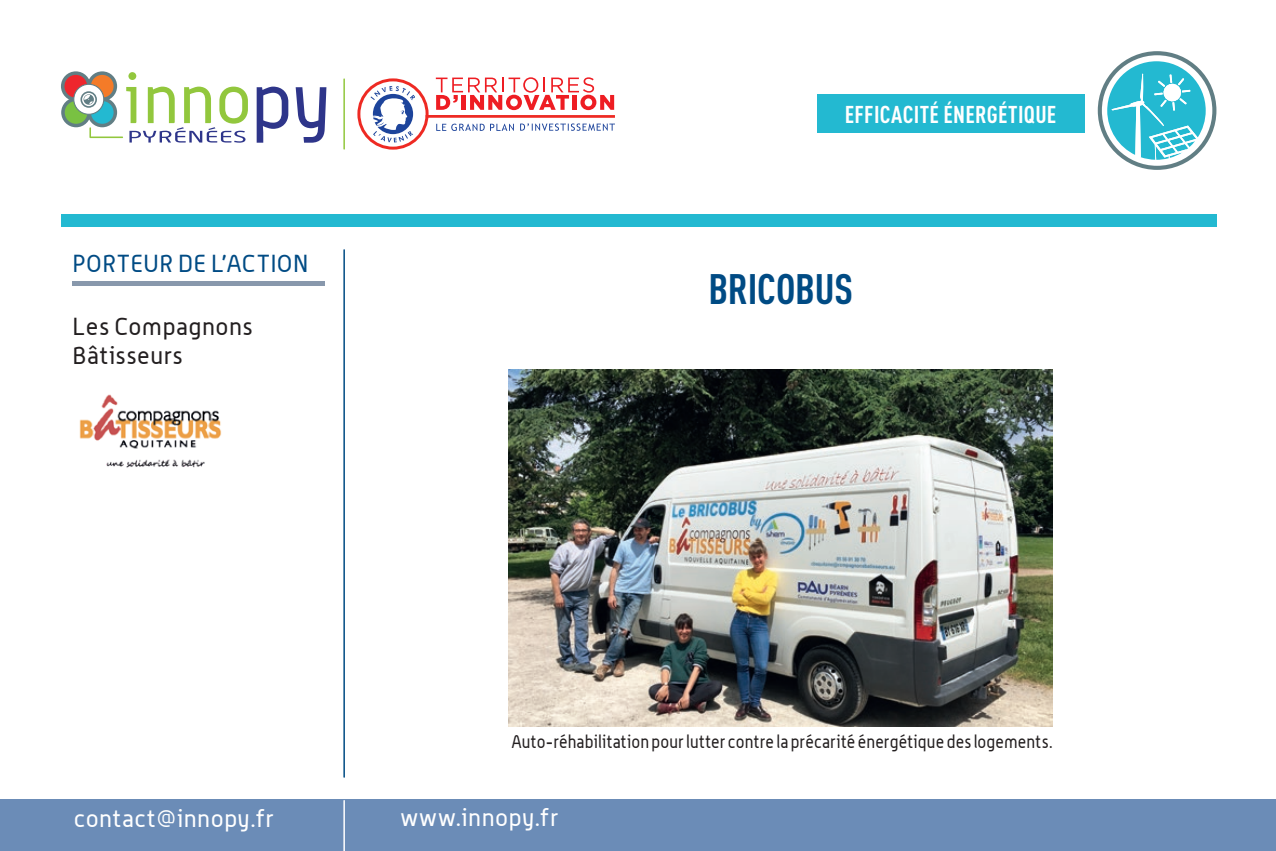
<style>
.page{position:relative;width:1276px;height:851px;background:#fff}
.page>*{position:absolute;margin:0;border:0;box-sizing:border-box;transform-origin:0 0}
.t1{font:700 condensed 42px "DIN Pro";letter-spacing:-.005em;color:#004b84}
.t2{font:24px "Alwyn";letter-spacing:.025em;color:#fff}
.t3{font:24px/28.8px "Alwyn";letter-spacing:.02em;color:#231f20}
.t4{font:700 condensed 24px "DIN Pro";letter-spacing:.015em;color:#fff}
.t5{font:24px "Alwyn";letter-spacing:.025em;color:#004b84}
.t6{font:18px "Alwyn";letter-spacing:.01em;color:#231f20;scale:.9 1}
</style>
<div class="page">
<div style="left:61px;top:214px;width:1155px;height:12px;background:#23b9d1"></div>
<div style="left:0;top:799px;width:1276px;height:51px;background:#6b8cb7"></div>
<hr style="left:73px;top:281px;width:252px;height:4px;background:#8898ac">
<svg style="left:1097px;top:51px;width:119px;height:119px"></svg>
<div style="left:816px;top:95px;width:268px;height:38px;background:#23b9d1"></div>
<svg style="left:257px;top:87px;width:31px;height:56px"></svg>
<svg style="left:296px;top:87px;width:30px;height:56px"></svg>
<svg style="left:126px;top:72px;width:122px;height:71px"></svg>
<svg style="left:89px;top:127px;width:34px;height:11px"></svg>
<svg style="left:61px;top:71px;width:56px;height:56px"></svg>
<svg style="left:436px;top:123px;width:179px;height:8px"></svg>
<svg style="left:357px;top:78px;width:71px;height:72px"></svg>
<svg style="left:436px;top:77px;width:178px;height:33px"></svg>
<hr style="left:425px;top:115px;width:190px;height:3px;background:#ee2a23">
<hr style="left:343px;top:79px;width:2px;height:70px;background:#92c73d">
<hr style="left:343px;top:250px;width:2px;height:527px;background:#004b84">
<hr style="left:343px;top:800px;width:2px;height:50px;background:#fff">
<img style="left:509px;top:369px;width:543px;height:357px">
<img style="left:79px;top:394px;width:143px;height:74px">
<p class="t5" style="left:73px;top:249px;width:237px">PORTEUR DE L’ACTION</p>
<p class="t3" style="left:73px;top:312px;width:182px">Les Compagnons<br>Bâtisseurs</p>
<p class="t4" style="left:845px;top:96px;width:213px">EFFICACITÉ ÉNERGÉTIQUE</p>
<p class="t1" style="left:708px;top:257px;width:146px">BRICOBUS</p>
<p class="t6" style="left:511px;top:731px;width:603px">Auto-réhabilitation pour lutter contre la précarité énergétique des logements.</p>
<p class="t2" style="left:74px;top:804px;width:201px">contact@innopy.fr</p>
<p class="t2" style="left:400px;top:803px;width:159px">www.innopy.fr</p>
</div>
